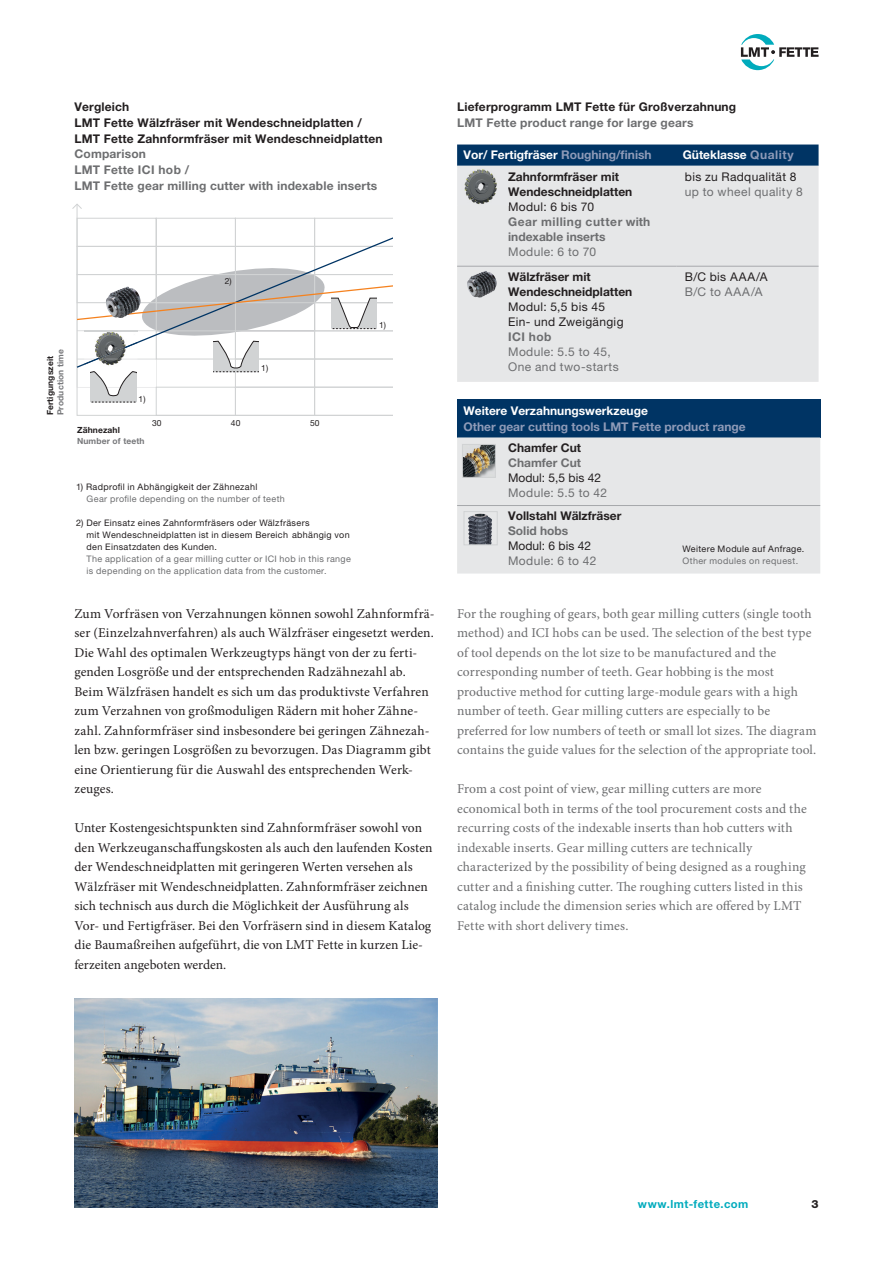
<style>
.page{position:relative;width:893px;height:1263px;background:#fff}
.page>*{position:absolute;margin:0;border:0;box-sizing:border-box;transform-origin:0 0}
.t1{font:13.5px/19.5px "Minion Pro";letter-spacing:.01em;color:#231f20}
.t2{font:13.5px/19.5px "Minion Pro";letter-spacing:.01em;color:#6d6e70}
.t3{font:700 12px/15px "Helvetica Neue LT Pro";letter-spacing:.015em;color:#231f20}
.t4{font:700 12px/15.9px "Helvetica Neue LT Pro";letter-spacing:.015em;color:#6d6e70}
.t5{font:12px/15px "Helvetica Neue LT Pro";letter-spacing:.03em;color:#6d6e70}
.t6{font:700 12px "Helvetica Neue LT Pro";color:#fff}
.t7{font:12px/15px "Helvetica Neue LT Pro";letter-spacing:.03em;color:#231f20}
.t8{font:700 12px "Helvetica Neue LT Pro";color:#8f9bb8}
.t9{font:12px "Helvetica Neue LT Pro";color:#231f20}
.t10{font:700 11.25px "Helvetica Neue LT Pro";letter-spacing:.04em;color:#00abbd}
.t11{font:800 11.25px "Helvetica Neue LT Pro";color:#231f20}
.t12{font:9px/12px "Helvetica Neue LT Pro";letter-spacing:.035em;color:#231f20}
.t13{font:9px/12px "Helvetica Neue LT Pro";letter-spacing:.04em;color:#6d6e70}
.t14{font:700 8.55px "Helvetica Neue LT Pro";letter-spacing:.015em;color:#77787b}
.t15{font:700 8.55px "Helvetica Neue LT Pro";letter-spacing:.015em;color:#231f20}
.t16{font:8.55px "Helvetica Neue LT Pro";color:#231f20}
.s1{color:#8f9bb8}
</style>
<div class="page">
<svg style="left:741px;top:34px;width:78px;height:36px"></svg>
<svg style="left:76px;top:210px;width:316px;height:8px"></svg>
<svg style="left:72px;top:204px;width:10px;height:6px"></svg>
<svg style="left:76px;top:218px;width:316px;height:198px"></svg>
<div style="left:457px;top:145px;width:362px;height:21px;background:#003464"></div>
<div style="left:457px;top:166px;width:362px;height:216px;background:#e6e7e8"></div>
<hr style="left:457px;top:266px;width:219px;height:1px;background:#a7a9ac">
<hr style="left:676px;top:266px;width:143px;height:1px;background:#a7a9ac">
<img style="left:467px;top:271px;width:19px;height:27px">
<img style="left:457px;top:168px;width:52px;height:38px">
<img style="left:74px;top:998px;width:363px;height:210px">
<div style="left:457px;top:399px;width:363px;height:38px;background:#003464"></div>
<div style="left:457px;top:437px;width:363px;height:136px;background:#e6e7e8"></div>
<hr style="left:457px;top:505px;width:363px;height:1px;background:#a7a9ac">
<img style="left:464px;top:446px;width:29px;height:29px">
<div style="left:462px;top:444px;width:33px;height:33px;border:1px solid #d1d3d4"></div>
<img style="left:468px;top:513px;width:24px;height:30px">
<div style="left:464px;top:511px;width:33px;height:34px;border:1px solid #d1d3d4"></div>
<p class="t3" style="left:74px;top:100px;width:310px;line-height:15.9px">Vergleich<br>LMT Fette Wälzfräser mit Wendeschneidplatten /<br>LMT Fette Zahnformfräser mit Wendeschneidplatten</p>
<p class="t4" style="left:74px;top:147px;width:304px">Comparison<br>LMT Fette ICI hob /<br>LMT Fette gear milling cutter with indexable inserts</p>
<p class="t16" style="left:225px;top:277px;width:9px">2)</p>
<p class="t15" style="left:47px;top:415px;width:61px;rotate:-90deg">Fertigungszeit</p>
<p class="t14" style="left:57px;top:415px;width:68px;rotate:-90deg">Production time</p>
<p class="t16" style="left:139px;top:395px;width:9px">1)</p>
<p class="t16" style="left:261px;top:365px;width:9px">1)</p>
<p class="t15" style="left:77px;top:427px;width:44px">Zähnezahl</p>
<p class="t14" style="left:77px;top:437px;width:69px">Number of teeth</p>
<p class="t16" style="left:152px;top:420px;width:11px">30</p>
<p class="t16" style="left:231px;top:420px;width:11px">40</p>
<p class="t16" style="left:310px;top:420px;width:11px">50</p>
<p class="t16" style="left:379px;top:321px;width:9px">1)</p>
<p class="t12" style="left:76px;top:481px;width:183px">1) Radprofil in Abhängigkeit der Zähnezahl</p>
<p class="t13" style="left:87px;top:493px;width:200px">Gear profile depending on the number of teeth</p>
<p class="t12" style="left:87px;top:517px;width:265px;text-indent:-11px">2) Der Einsatz eines Zahnformfräsers oder Wälzfräsers<br>mit Wendeschneidplatten ist in diesem Bereich abhängig von den Einsatzdaten des Kunden.</p>
<p class="t13" style="left:87px;top:553px;width:266px">The application of a gear milling cutter or ICI hob in this range is depending on the application data from the customer.</p>
<p class="t1" style="left:74px;top:605px;width:362px">Zum Vorfräsen von Verzahnungen können sowohl Zahnformfrä&shy;ser (Einzelzahnverfahren) als auch Wälzfräser eingesetzt werden.<br>Die Wahl des optimalen Werkzeugtyps hängt von der zu ferti&shy;genden Losgröße und der entsprechenden Radzähnezahl ab.<br>Beim Wälzfräsen handelt es sich um das produktivste Verfahren zum Verzahnen von großmoduligen Rädern mit hoher Zähne&shy;zahl. Zahnformfräser sind insbesondere bei geringen Zähnezah&shy;len bzw. geringen Los größen zu bevorzugen. Das Diagramm gibt eine Orientierung für die Auswahl des entsprechenden Werk&shy;zeuges.</p>
<p class="t1" style="left:74px;top:819px;width:360px">Unter Kostengesichtspunkten sind Zahnformfräser sowohl von den Werkzeuganschaffungskosten als auch den laufenden Kosten der Wendeschneidplatten mit geringeren Werten versehen als Wälzfräser mit Wendeschneidplatten. Zahnformfräser zeichnen sich technisch aus durch die Möglichkeit der Ausführung als Vor- und Fertigfräser. Bei den Vorfräsern sind in diesem Katalog die Baumaßreihen aufgeführt, die von LMT Fette in kurzen Lie&shy;ferzeiten angeboten werden.</p>
<p class="t3" style="left:457px;top:100px;width:281px">Lieferprogramm LMT Fette für Großverzahnung</p>
<p class="t4" style="left:457px;top:116px;width:238px">LMT Fette product range for large gears</p>
<p class="t6" style="left:463px;top:151px;width:190px">Vor/ Fertigfräser <span class="s1">Roughing/finish</span></p>
<p class="t6" style="left:683px;top:151px;width:112px">Güteklasse <span class="s1">Quality</span></p>
<p class="t3" style="left:508px;top:170px;width:126px">Zahnformfräser mit<br>Wendeschneidplatten</p>
<p class="t7" style="left:508px;top:200px;width:88px">Modul: 6 bis 70</p>
<p class="t4" style="left:508px;top:215px;width:143px;line-height:15px">Gear milling cutter with indexable inserts</p>
<p class="t5" style="left:508px;top:245px;width:90px">Module: 6 to 70</p>
<p class="t7" style="left:685px;top:170px;width:113px">bis zu Radqualität 8</p>
<p class="t5" style="left:685px;top:185px;width:119px">up to wheel quality 8</p>
<p class="t3" style="left:508px;top:271px;width:126px">Wälzfräser mit<br>Wendeschneidplatten</p>
<p class="t7" style="left:508px;top:301px;width:117px">Modul: 5,5 bis 45<br>Ein- und Zweigängig</p>
<p class="t4" style="left:508px;top:330px;width:45px">ICI hob</p>
<p class="t5" style="left:508px;top:346px;width:112px">Module: 5.5 to 45,<br>One and two-starts</p>
<p class="t7" style="left:685px;top:271px;width:84px">B/C bis AAA/A</p>
<p class="t5" style="left:685px;top:286px;width:79px">B/C to AAA/A</p>
<p class="t6" style="left:463px;top:406px;width:186px">Weitere Verzahnungswerkzeuge</p>
<p class="t8" style="left:463px;top:422px;width:284px">Other gear cutting tools LMT Fette product range</p>
<p class="t3" style="left:508px;top:442px;width:74px">Chamfer Cut</p>
<p class="t4" style="left:508px;top:456px;width:74px">Chamfer Cut</p>
<p class="t9" style="left:508px;top:474px;width:94px">Modul: 5,5 bis 42</p>
<p class="t5" style="left:508px;top:487px;width:100px">Module: 5.5 to 42</p>
<p class="t3" style="left:508px;top:510px;width:115px">Vollstahl Wälzfräser</p>
<p class="t4" style="left:508px;top:524px;width:62px">Solid hobs</p>
<p class="t9" style="left:508px;top:542px;width:84px">Modul: 6 bis 42</p>
<p class="t5" style="left:508px;top:555px;width:90px">Module: 6 to 42</p>
<p class="t12" style="left:682px;top:544px;width:123px">Weitere Module auf Anfrage.</p>
<p class="t13" style="left:682px;top:556px;width:117px">Other modules on request.</p>
<p class="t2" style="left:457px;top:605px;width:361px">For the roughing of gears, both gear milling cutters (single tooth method) and ICI hobs can be used. The selection of the best type of tool depends on the lot size to be manufactured and the corresponding number of teeth. Gear hobbing is the most productive method for cutting large-module gears with a high number of teeth. Gear milling cutters are especially to be preferred for low numbers of teeth or small lot sizes. The diagram contains the guide values for the selection of the appropriate tool.</p>
<p class="t2" style="left:457px;top:780px;width:351px">From a cost point of view, gear milling cutters are more economical both in terms of the tool procurement costs and the recurring costs of the indexable inserts than hob cutters with indexable inserts. Gear milling cutters are technically characterized by the possibility of being designed as a roughing cutter and a finishing cutter. The roughing cutters listed in this catalog include the dimension series which are offered by LMT Fette with short delivery times.</p>
<p class="t10" style="left:638px;top:1199px;width:112px">www.lmt-fette.com</p>
<p class="t11" style="left:811px;top:1199px;width:9px">3</p>
</div>
